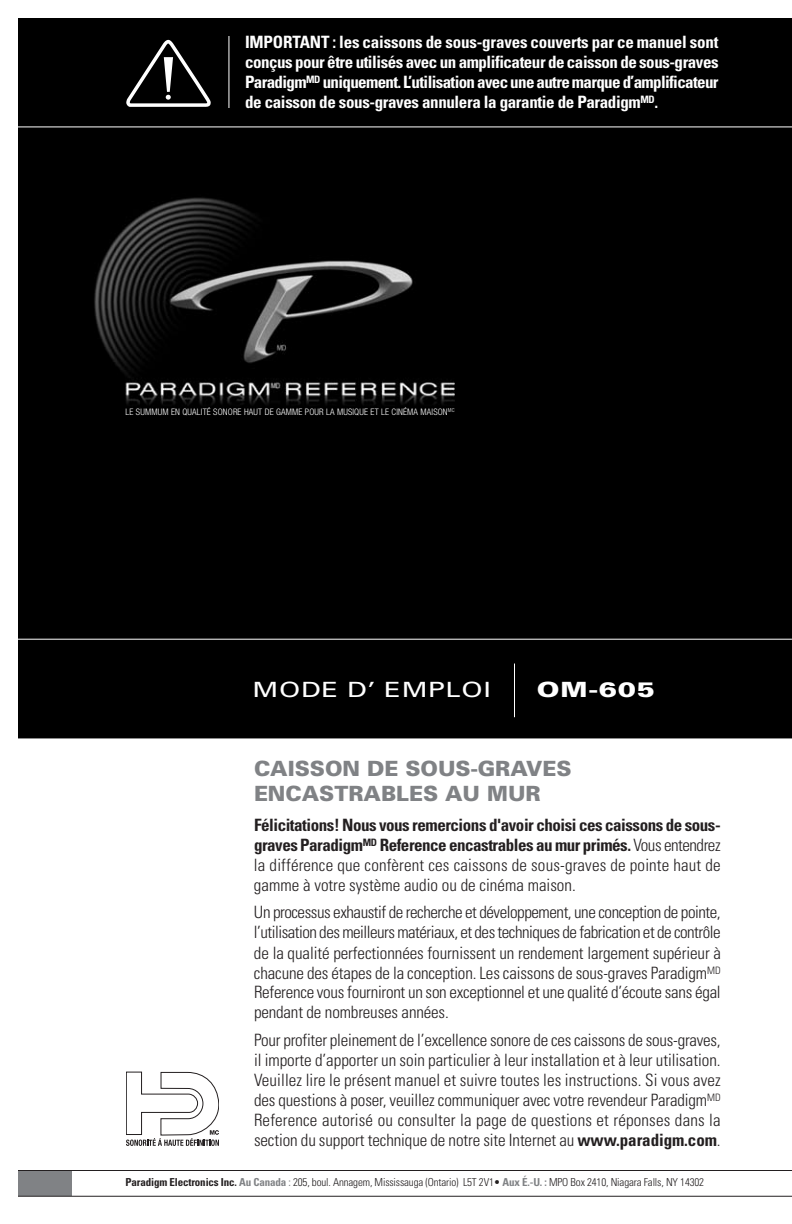
<style>
.page{position:relative;width:792px;height:1224px;background:#fff}
.page>*{position:absolute;margin:0;border:0;box-sizing:border-box;transform-origin:0 0}
.t1{font:900 21px/25.2px "Univers";color:#808285}
.t2{font:21px "Univers";letter-spacing:.025em;color:#fff;scale:1.3 1}
.t3{font:900 21px "Univers";color:#fff;scale:1.3 1}
.t4{font:300 condensed 17px/20px "Univers";letter-spacing:-.005em;color:#231f20;text-align:justify}
.t5{font:700 condensed 17px/20px "Univers";letter-spacing:-.02em;color:#fff;text-align:justify}
.t6{font:300 condensed 11px "Univers";letter-spacing:-.015em;color:#231f20}
.t7{font:300 condensed 9px "Helvetica Neue";letter-spacing:.015em;color:#fff}
.s1{font-weight:700}
.s2{font-weight:700;color:#808285}
.s3{font-weight:400;color:#808285}
</style>
<div class="page">
<div style="left:18px;top:1171px;width:54px;height:25px;background:#808285"></div>
<hr style="left:18px;top:1196px;width:774px;height:1px;background:#231f20">
<hr style="left:18px;top:1170px;width:774px;height:1px;background:#231f20">
<div style="left:18px;top:18px;width:774px;height:719px;background:#000"></div>
<svg style="left:126px;top:1072px;width:93px;height:74px"></svg>
<hr style="left:9px;top:639px;width:783px;height:1px;background:#fff">
<hr style="left:9px;top:126px;width:783px;height:1px;background:#fff">
<hr style="left:228px;top:36px;width:1px;height:72px;background:#fff">
<svg style="left:126px;top:40px;width:85px;height:67px"></svg>
<hr style="left:514px;top:664px;width:1px;height:53px;background:#fff">
<hr style="left:18px;top:737px;width:774px;height:1px;background:#000">
<p class="t5" style="left:245px;top:33px;width:475px">IMPORTANT : les caissons de sous-graves couverts par ce manuel sont conçus pour être utilisés avec un amplificateur de caisson de sous-graves Paradigm<sup>MD</sup> uniquement. L’utilisation avec une autre marque d’amplificateur de caisson de sous-graves annulera la garantie de Paradigm<sup>MD</sup>.</p>
<p class="t7" style="left:126px;top:408px;width:330px">LE SUMMUM EN QUALITÉ SONORE HAUT DE GAMME POUR LA MUSIQUE ET LE CINÉMA MAISON<sup>MC</sup></p>
<p class="t2" style="left:253px;top:682px;width:185px">MODE D’ EMPLOI</p>
<p class="t3" style="left:537px;top:682px;width:92px">OM-605</p>
<p class="t1" style="left:254px;top:758px;width:319px">CAISSON DE SOUS-GRAVES<br>ENCASTRABLES AU MUR</p>
<p class="t4" style="left:254px;top:817px;width:468px"><span class="s1">Félicitations! Nous vous remercions d'avoir choisi ces caissons de sous&shy;graves Paradigm</span><sup>MD</sup> <span class="s1">Reference encastrables au mur primés.</span> Vous entendrez la différence que confèrent ces caissons de sous-graves de pointe haut de gamme à votre système audio ou de cinéma maison.</p>
<p class="t4" style="left:254px;top:904px;width:468px">Un processus exhaustif de recherche et développement, une conception de pointe, l’utilisation des meilleurs matériaux, et des techniques de fabrication et de contrôle de la qualité perfectionnées fournissent un rendement largement supérieur à chacune des étapes de la conception. Les caissons de sous-graves Paradigm<sup>MD </sup>Reference vous fourniront un son exceptionnel et une qualité d’écoute sans égal pendant de nombreuses années.</p>
<p class="t4" style="left:254px;top:1031px;width:468px">Pour profiter pleinement de l’excellence sonore de ces caissons de sous-graves, il importe d’apporter un soin particulier à leur installation et à leur utilisation.<br>Veuillez lire le présent manuel et suivre toutes les instructions. Si vous avez des questions à poser, veuillez communiquer avec votre revendeur Paradigm<sup>MD </sup>Reference autorisé ou consulter la page de questions et réponses dans la section du support technique de notre site Internet au <span class="s1">www.paradigm.com</span>.</p>
<p class="t6" style="left:126px;top:1178px;width:580px"><span class="s1">Paradigm Electronics Inc.</span> <span class="s2">Au Canada</span> <span class="s3">:</span> 205, boul. Annagem, Mississauga (Ontario) L5T 2V1• <span class="s2">Aux É.-U. :</span> MPO Box 2410, Niagara Falls, NY 14302</p>
</div>
